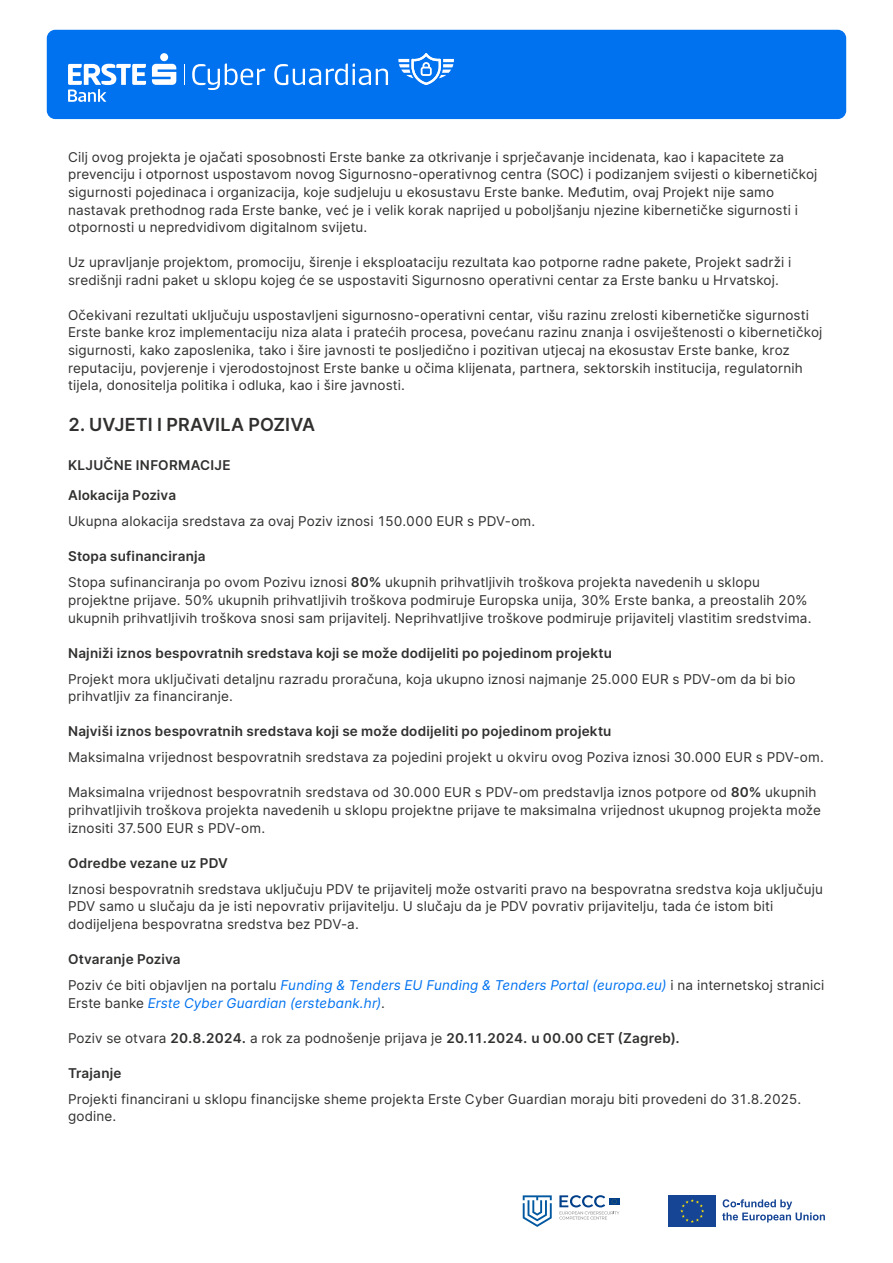
<style>
.page{position:relative;width:893px;height:1263px;background:#fff}
.page>*{position:absolute;margin:0;border:0;box-sizing:border-box;transform-origin:0 0}
.t1{font:600 18px "Inter";color:#31302f}
.t2{font:13.5px/17.5px "Inter";letter-spacing:.01em;color:#31302f}
.t3{font:600 13.5px "Inter";letter-spacing:.015em;color:#31302f}
.t4{font:italic 13.5px "Inter";letter-spacing:.01em;color:#0072f0}
.s1{font-weight:600}
.s2{font-style:italic;color:#0072f0}
.s3{font-style:normal;color:#31302f}
.s4{font-weight:400}
</style>
<div class="page">
<div style="left:47px;top:30px;width:799px;height:89px;background:#0072f0;border-radius:9px"></div>
<svg style="left:192px;top:64px;width:196px;height:26px"></svg>
<svg style="left:398px;top:53px;width:56px;height:32px"></svg>
<svg style="left:152px;top:64px;width:24px;height:21px"></svg>
<div style="left:160px;top:53px;width:8px;height:8px;background:#fff;border-radius:50%"></div>
<svg style="left:68px;top:64px;width:78px;height:38px"></svg>
<svg style="left:184px;top:64px;width:1px;height:21px"></svg>
<div style="left:668px;top:1195px;width:48px;height:32px;background:#174595"></div>
<svg style="left:680px;top:1199px;width:24px;height:24px"></svg>
<svg style="left:722px;top:1199px;width:103px;height:23px"></svg>
<svg style="left:559px;top:1195px;width:60px;height:24px"></svg>
<svg style="left:523px;top:1195px;width:29px;height:32px"></svg>
<p class="t2" style="left:68px;top:148px;width:751px">Cilj ovog projekta je ojačati sposobnosti Erste banke za otkrivanje i sprječavanje incidenata, kao i kapacitete za prevenciju i otpornost uspostavom novog Sigurnosno-operativnog centra (SOC) i podizanjem svijesti o kibernetičkoj sigurnosti pojedinaca i organizacija, koje sudjeluju u ekosustavu Erste banke. Međutim, ovaj Projekt nije samo nastavak prethodnog rada Erste banke, već je i velik korak naprijed u poboljšanju njezine kibernetičke sigurnosti i otpornosti u nepredvidivom digitalnom svijetu.</p>
<p class="t2" style="left:68px;top:253px;width:725px">Uz upravljanje projektom, promociju, širenje i eksploataciju rezultata kao potporne radne pakete, Projekt sadrži i središnji radni paket u sklopu kojeg će se uspostaviti Sigurnosno operativni centar za Erste banku u Hrvatskoj.</p>
<p class="t2" style="left:68px;top:306px;width:756px">Očekivani rezultati uključuju uspostavljeni sigurnosno-operativni centar, višu razinu zrelosti kibernetičke sigurnosti Erste banke kroz implementaciju niza alata i pratećih procesa, povećanu razinu znanja i osviještenosti o kibernetičkoj sigurnosti, kako zaposlenika, tako i šire javnosti te posljedično i pozitivan utjecaj na ekosustav Erste banke, kroz reputaciju, povjerenje i vjerodostojnost Erste banke u očima klijenata, partnera, sektorskih institucija, regulatornih tijela, donositelja politika i odluka, kao i šire javnosti.</p>
<h1 class="t1" style="left:68px;top:411px;width:249px">2. UVJETI I PRAVILA POZIVA</h1>
<p class="t3" style="left:68px;top:455px;width:164px">KLJUČNE INFORMACIJE</p>
<p class="t3" style="left:68px;top:485px;width:110px">Alokacija Poziva</p>
<p class="t2" style="left:68px;top:512px;width:469px">Ukupna alokacija sredstava za ovaj Poziv iznosi 150.000 EUR s PDV-om.</p>
<p class="t2" style="left:68px;top:543px;width:694px;line-height:26.1px"><span class="s1">Stopa sufinanciranja<br></span>Stopa sufinanciranja po ovom Pozivu iznosi <span class="s1">80%</span> ukupnih prihvatljivih troškova projekta navedenih u sklopu</p>
<p class="t2" style="left:68px;top:591px;width:745px">projektne prijave. 50% ukupnih prihvatljivih troškova podmiruje Europska unija, 30% Erste banka, a preostalih 20% ukupnih prihvatljivih troškova snosi sam prijavitelj. Neprihvatljive troškove podmiruje prijavitelj vlastitim sredstvima.</p>
<p class="t3" style="left:68px;top:643px;width:545px">Najniži iznos bespovratnih sredstava koji se može dodijeliti po pojedinom projektu</p>
<p class="t2" style="left:68px;top:670px;width:729px">Projekt mora uključivati detaljnu razradu proračuna, koja ukupno iznosi najmanje 25.000 EUR s PDV-om da bi bio prihvatljiv za financiranje.</p>
<p class="t3" style="left:68px;top:721px;width:545px">Najviši iznos bespovratnih sredstava koji se može dodijeliti po pojedinom projektu</p>
<p class="t2" style="left:68px;top:748px;width:757px">Maksimalna vrijednost bespovratnih sredstava za pojedini projekt u okviru ovog Poziva iznosi 30.000 EUR s PDV-om.</p>
<p class="t2" style="left:68px;top:783px;width:754px">Maksimalna vrijednost bespovratnih sredstava od 30.000 EUR s PDV-om predstavlja iznos potpore od <span class="s1">80%</span> ukupnih prihvatljivih troškova projekta navedenih u sklopu projektne prijave te maksimalna vrijednost ukupnog projekta može iznositi 37.500 EUR s PDV-om.</p>
<p class="t3" style="left:68px;top:853px;width:162px">Odredbe vezane uz PDV</p>
<p class="t2" style="left:68px;top:880px;width:756px">Iznosi bespovratnih sredstava uključuju PDV te prijavitelj može ostvariti pravo na bespovratna sredstva koja uključuju<br>PDV samo u slučaju da je isti nepovrativ prijavitelju. U slučaju da je PDV povrativ prijavitelju, tada će istom biti dodijeljena bespovratna sredstva bez PDV-a.</p>
<p class="t2" style="left:68px;top:946px;width:758px;line-height:26.1px"><span class="s1">Otvaranje Poziva<br></span>Poziv će biti objavljen na portalu <span class="s2">Funding &amp; Tenders EU Funding &amp; Tenders Portal (europa.eu)</span> i na internetskoj stranici</p>
<p class="t4" style="left:68px;top:993px;width:318px"><span class="s3">Erste banke</span> Erste Cyber Guardian (erstebank.hr)<span class="s3">.</span></p>
<p class="t3" style="left:68px;top:1028px;width:613px"><span class="s4">Poziv se otvara</span> 20.8.2024. <span class="s4">a rok za podnošenje prijava je</span> 20.11.2024. u 00.00 CET (Zagreb).</p>
<p class="t3" style="left:68px;top:1063px;width:55px">Trajanje</p>
<p class="t2" style="left:68px;top:1090px;width:735px">Projekti financirani u sklopu financijske sheme projekta Erste Cyber Guardian moraju biti provedeni do 31.8.2025. godine.</p>
</div>
